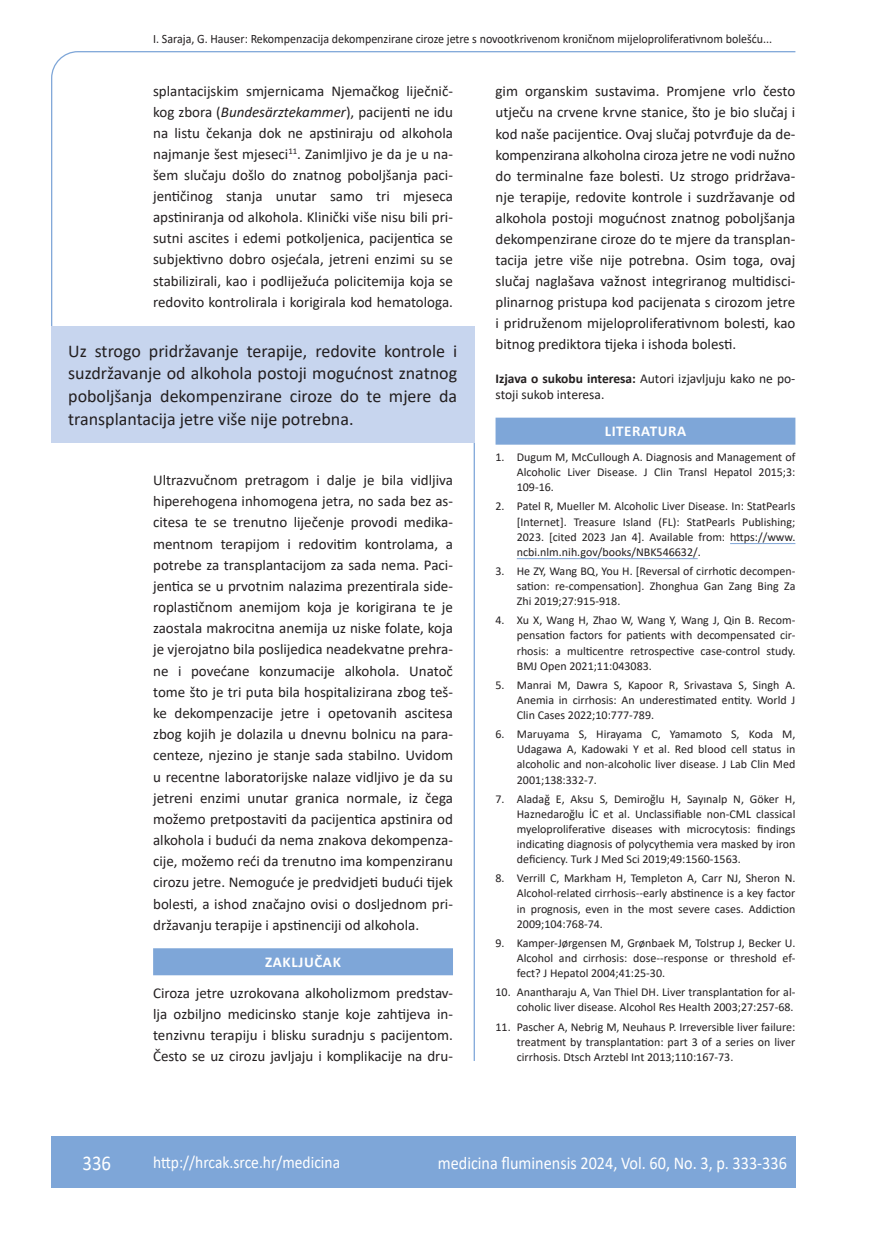
<style>
.page{position:relative;width:872px;height:1234px;background:#fff}
.page>*{position:absolute;margin:0;border:0;box-sizing:border-box;transform-origin:0 0}
.t1{font:21px "Calibri";color:#fff;scale:.9 1}
.t2{font:18px/22.5px "Calibri";color:#231f20;text-align:justify}
.t3{font:18px "Calibri";color:#fff;scale:.9 1}
.t4{font:17.25px "Calibri";color:#fff;scale:.9 1}
.t5{font:15px/21.1px "Calibri";color:#231f20;text-align:justify}
.t6{font:700 15px "Calibri";letter-spacing:.04em;color:#fff}
.t7{font:13.5px/16.5px "Calibri";color:#231f20}
.t8{font:12.75px "Calibri";color:#231f20;scale:.94 1}
.t9{font:12px/15px "Calibri";color:#231f20;text-align:justify}
.s1{font-style:italic}
.s2{font-weight:700}
</style>
<div class="page">
<svg style="left:51px;top:51px;width:745px;height:276px"></svg>
<hr style="left:473px;top:442px;width:2px;height:618px;background:#7ea6d8">
<div style="left:51px;top:1135px;width:744px;height:51px;background:#7ea6d8"></div>
<div style="left:495px;top:417px;width:300px;height:27px;background:#7ea6d8"></div>
<hr style="left:730px;top:543px;width:65px;height:1px;background:#7ea6d8">
<hr style="left:517px;top:558px;width:180px;height:1px;background:#7ea6d8">
<div style="left:51px;top:326px;width:423px;height:116px;background:#c7d5ee"></div>
<div style="left:153px;top:948px;width:300px;height:27px;background:#7ea6d8"></div>
<p class="t8" style="left:153px;top:29px;width:660px">I. Saraja, G. Hauser: Rekompenzacija dekompenzirane ciroze jetre s novootkrivenom kroničnom mijeloproliferativnom bolešću...</p>
<p class="t5" style="left:153px;top:80px;width:301px">splantacijskim smjernicama Njemačkog liječnič&shy;kog zbora (<span class="s1">Bundesärztekammer</span>), pacijenti ne idu na listu čekanja dok ne apstiniraju od alkohola najmanje šest mjeseci<sup>11</sup>. Zanimljivo je da je u na&shy;šem slučaju došlo do znatnog poboljšanja paci&shy;jentičinog stanja unutar samo tri mjeseca apstiniranja od alkohola. Klinički više nisu bili pri&shy;sutni ascites i edemi potkoljenica, pacijentica se subjektivno dobro osjećala, jetreni enzimi su se stabilizirali, kao i podliježuća policitemija koja se redovito kontrolirala i korigirala kod hematologa.</p>
<p class="t5" style="left:495px;top:80px;width:301px">gim organskim sustavima. Promjene vrlo često utječu na crvene krvne stanice, što je bio slučaj i kod naše pacijentice. Ovaj slučaj potvrđuje da de&shy;kompenzirana alkoholna ciroza jetre ne vodi nužno do terminalne faze bolesti. Uz strogo pridržava&shy;nje terapije, redovite kontrole i suzdržavanje od alkohola postoji mogućnost znatnog poboljšanja dekompenzirane ciroze do te mjere da transplan&shy;tacija jetre više nije potrebna. Osim toga, ovaj slučaj naglašava važnost integriranog multidisci&shy;plinarnog pristupa kod pacijenata s cirozom jetre i pridruženom mijeloproliferativnom bolesti, kao bitnog prediktora tijeka i ishoda bolesti.</p>
<p class="t7" style="left:495px;top:369px;width:301px"><span class="s2">Izjava o sukobu interesa:</span> Autori izjavljuju kako ne po&shy;stoji sukob interesa.</p>
<p class="t6" style="left:604px;top:421px;width:83px">LITERATURA</p>
<p class="t9" style="left:517px;top:449px;width:280px;text-indent:-21px">1. Dugum M, McCullough A. Diagnosis and Management of Alcoholic Liver Disease. J Clin Transl Hepatol 2015;3:<br>109-16.</p>
<p class="t9" style="left:517px;top:498px;width:280px;text-indent:-21px">2. Patel R, Mueller M. Alcoholic Liver Disease. In: StatPearls [Internet]. Treasure Island (FL): StatPearls Publishing; 2023. [cited 2023 Jan 4]. Available from: https://www. ncbi.nlm.nih.gov/books/NBK546632/.</p>
<p class="t9" style="left:517px;top:563px;width:280px;text-indent:-21px">3. He ZY, Wang BQ, You H. [Reversal of cirrhotic decompen&shy;sation: re-compensation]. Zhonghua Gan Zang Bing Za Zhi 2019;27:915-918.</p>
<p class="t9" style="left:517px;top:612px;width:280px;text-indent:-21px">4. Xu X, Wang H, Zhao W, Wang Y, Wang J, Qin B. Recom&shy;pensation factors for patients with decompensated cir&shy;rhosis: a multicentre retrospective case-control study.<br>BMJ Open 2021;11:043083.</p>
<p class="t9" style="left:517px;top:677px;width:280px;text-indent:-21px">5. Manrai M, Dawra S, Kapoor R, Srivastava S, Singh A.<br>Anemia in cirrhosis: An underestimated entity. World J Clin Cases 2022;10:777-789.</p>
<p class="t9" style="left:517px;top:726px;width:280px;text-indent:-21px">6. Maruyama S, Hirayama C, Yamamoto S, Koda M, Udagawa A, Kadowaki Y et al. Red blood cell status in alcoholic and non-alcoholic liver disease. J Lab Clin Med 2001;138:332-7.</p>
<p class="t9" style="left:517px;top:790px;width:280px;text-indent:-21px">7. Aladağ E, Aksu S, Demiroğlu H, Sayınalp N, Göker H, Haznedaroğlu İC et al. Unclassifiable non-CML classical myeloproliferative diseases with microcytosis: findings indicating diagnosis of polycythemia vera masked by iron deficiency. Turk J Med Sci 2019;49:1560-1563.</p>
<p class="t9" style="left:517px;top:870px;width:280px;text-indent:-21px">8. Verrill C, Markham H, Templeton A, Carr NJ, Sheron N.<br>Alcohol-related cirrhosis--early abstinence is a key factor in prognosis, even in the most severe cases. Addiction 2009;104:768-74.</p>
<p class="t9" style="left:517px;top:934px;width:280px;text-indent:-21px">9. Kamper-Jørgensen M, Grønbaek M, Tolstrup J, Becker U.<br>Alcohol and cirrhosis: dose--response or threshold ef&shy;fect? J Hepatol 2004;41:25-30.</p>
<p class="t9" style="left:495px;top:984px;width:301px;text-align:right">10. Anantharaju A, Van Thiel DH. Liver transplantation for al&shy;coholic liver disease. Alcohol Res Health 2003;27:257-68.</p>
<p class="t9" style="left:517px;top:1018px;width:280px;text-indent:-21px">11. Pascher A, Nebrig M, Neuhaus P. Irreversible liver failure: treatment by transplantation: part 3 of a series on liver cirrhosis. Dtsch Arztebl Int 2013;110:167-73.</p>
<p class="t2" style="left:68px;top:339px;width:390px">Uz strogo pridržavanje terapije, redovite kontrole i suzdržavanje od alkohola postoji mogućnost znatnog poboljšanja dekompenzirane ciroze do te mjere da transplantacija jetre više nije potrebna.</p>
<p class="t5" style="left:153px;top:469px;width:301px">Ultrazvučnom pretragom i dalje je bila vidljiva hiperehogena inhomogena jetra, no sada bez as&shy;citesa te se trenutno liječenje provodi medika&shy;mentnom terapijom i redovitim kontrolama, a potrebe za transplantacijom za sada nema. Paci&shy;jentica se u prvotnim nalazima prezentirala side&shy;roplastičnom anemijom koja je korigirana te je zaostala makrocitna anemija uz niske folate, koja je vjerojatno bila poslijedica neadekvatne prehra&shy;ne i povećane konzumacije alkohola. Unatoč tome što je tri puta bila hospitalizirana zbog teš&shy;ke dekompenzacije jetre i opetovanih ascitesa zbog kojih je dolazila u dnevnu bolnicu na para&shy;centeze, njezino je stanje sada stabilno. Uvidom u recentne laboratorijske nalaze vidljivo je da su jetreni enzimi unutar granica normale, iz čega možemo pretpostaviti da pacijentica apstinira od alkohola i budući da nema znakova dekompenza&shy;cije, možemo reći da trenutno ima kompenziranu cirozu jetre. Nemoguće je predvidjeti budući tijek bolesti, a ishod značajno ovisi o dosljednom pri&shy;državanju terapije i apstinenciji od alkohola.</p>
<p class="t6" style="left:265px;top:951px;width:77px">ZAKLJUČAK</p>
<p class="t5" style="left:153px;top:981px;width:301px">Ciroza jetre uzrokovana alkoholizmom predstav&shy;lja ozbiljno medicinsko stanje koje zahtijeva in&shy;tenzivnu terapiju i blisku suradnju s pacijentom.<br>Često se uz cirozu javljaju i komplikacije na dru-</p>
<h1 class="t1" style="left:82px;top:1147px;width:33px">336</h1>
<p class="t4" style="left:153px;top:1149px;width:209px">http://hrcak.srce.hr/medicina</p>
<p class="t3" style="left:438px;top:1149px;width:389px">medicina fluminensis 2024, Vol. 60, No. 3, p. 333-336</p>
</div>
